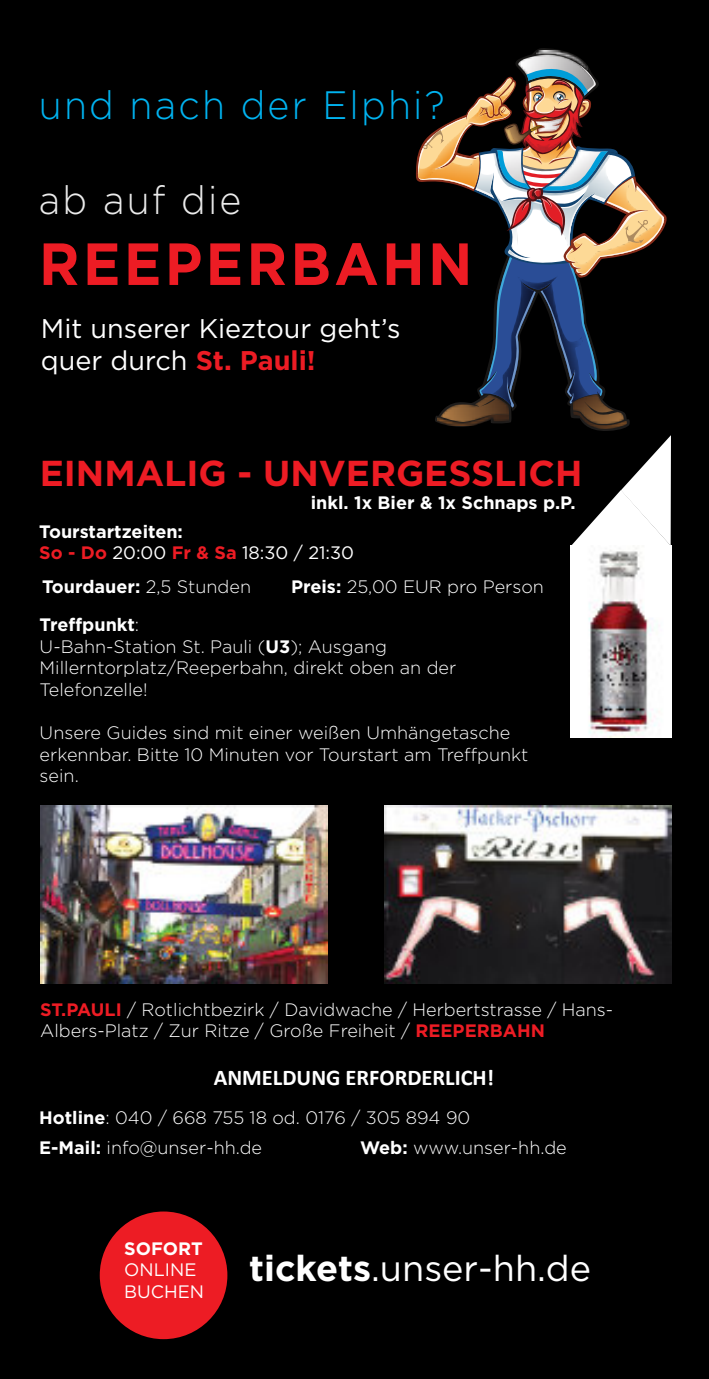
<style>
.page{position:relative;width:709px;height:1379px;background:#fff}
.page>*{position:absolute;margin:0;border:0;box-sizing:border-box;transform-origin:0 0}
.t1{font:700 59.4px "Gotham";letter-spacing:.06em;color:#ed1c24;scale:.95 1}
.t2{font:300 39.6px "Gotham";letter-spacing:.06em;color:#00b3f0;scale:.95 1}
.t3{font:300 39.6px "Gotham";letter-spacing:.06em;color:#ebebeb;scale:.95 1}
.t4{font:700 36px "Gotham";color:#ed1c24}
.t5{font:36px "Gotham";color:#fff}
.t6{font:27px/32.4px "Gotham";color:#fff}
.t7{font:700 22.5px "Calibri";color:#fff}
.t8{font:300 18px/21.6px "Gotham";color:#fff}
.t9{font:700 18px/21.6px "Gotham";color:#fff}
.t10{font:18px/21.6px "Gotham";color:#fff}
.s1{font-weight:700;color:#ed1c24}
.s2{color:#ed1c24}
.s3{font-weight:400}
.s4{font-weight:300}
.s5{font-weight:700}
</style>
<div class="page">
<div style="left:0;top:0;width:708px;height:1378px;background:#000"></div>
<img style="left:40px;top:805px;width:287px;height:178px">
<img style="left:384px;top:805px;width:287px;height:178px">
<div style="left:100px;top:1211px;width:127px;height:127px;background:#ed1c24;border-radius:50%"></div>
<svg style="left:416px;top:48px;width:255px;height:497px"></svg>
<img style="left:570px;top:545px;width:101px;height:192px">
<h2 class="t2" style="left:39px;top:87px;width:428px">und nach der Elphi?</h2>
<h2 class="t3" style="left:39px;top:182px;width:214px">ab auf die</h2>
<h1 class="t1" style="left:39px;top:237px;width:457px">REEPERBAHN</h1>
<h3 class="t6" style="left:41px;top:313px;width:361px">Mit unserer Kieztour geht’s quer durch <span class="s1">St. Pauli!</span></h3>
<h3 class="t4" style="left:40px;top:457px;width:544px">EINMALIG - UNVERGESSLICH</h3>
<p class="t9" style="left:311px;top:492px;width:266px">inkl. 1x Bier &amp; 1x Schnaps p.P.</p>
<p class="t9" style="left:39px;top:521px;width:316px">Tourstartzeiten:<br><span class="s2">So - Do</span> <span class="s3">20:00</span> <span class="s2">Fr &amp; Sa</span> <span class="s3">18:30 / 21:30</span></p>
<p class="t9" style="left:42px;top:577px;width:210px">Tourdauer: <span class="s4">2,5 Stunden</span></p>
<p class="t8" style="left:291px;top:577px;width:254px"><span class="s5">Preis:</span> 25,00 EUR pro Person</p>
<p class="t8" style="left:40px;top:615px;width:418px"><span class="s5">Treffpunkt</span>:<br>U-Bahn-Station St. Pauli (<span class="s5">U3</span>); Ausgang<br>Millerntorplatz/Reeperbahn, direkt oben an der<br>Telefonzelle!</p>
<p class="t8" style="left:40px;top:723px;width:490px">Unsere Guides sind mit einer weißen Umhängetasche erkennbar. Bitte 10 Minuten vor Tourstart am Treffpunkt sein.</p>
<p class="t8" style="left:40px;top:999px;width:574px"><span class="s1">ST.PAULI</span> / Rotlichtbezirk / Davidwache / Herbertstrasse / Hans-<br>Albers-Platz / Zur Ritze / Große Freiheit / <span class="s1">REEPERBAHN</span></p>
<p class="t7" style="left:214px;top:1067px;width:282px">ANMELDUNG ERFORDERLICH!</p>
<p class="t8" style="left:39px;top:1103px;width:432px;line-height:29.9px"><span class="s5">Hotline</span>: 040 / 668 755 18 od. 0176 / 305 894 90<br><span class="s5">E-Mail:</span> info@unser-hh.de</p>
<p class="t8" style="left:360px;top:1137px;width:208px"><span class="s5">Web:</span> www.unser-hh.de</p>
<p class="t9" style="left:124px;top:1238px;width:80px">SOFORT</p>
<p class="t10" style="left:124px;top:1259px;width:81px">ONLINE<br>BUCHEN</p>
<h3 class="t5" style="left:249px;top:1252px;width:343px"><span class="s5">tickets</span>.unser-hh.de</h3>
</div>
